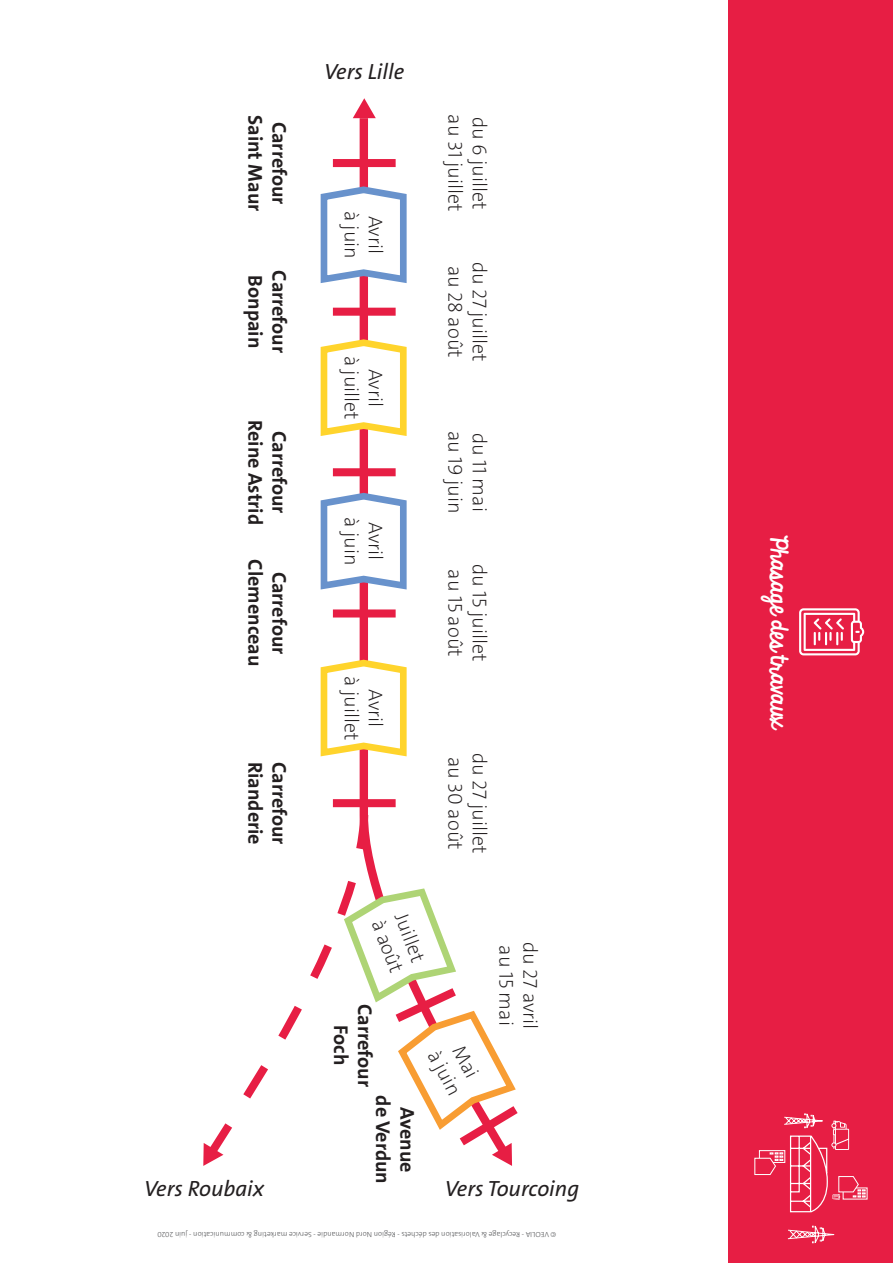
<style>
.page{position:relative;width:893px;height:1263px;background:#fff}
.page>*{position:absolute;margin:0;border:0;box-sizing:border-box;transform-origin:0 0}
.t1{font:22.05px "The Sans Veolia W5 Pla It";color:#231f20}
.t2{font:21.15px "KG Always A Good Time";color:#fff}
.t3{font:20.1px/24.2px "The Sans Veolia W7 Bld";color:#231f20;text-align:center}
.t4{font:20.1px "The Sans Veolia W2 Ex Lig";color:#231f20}
.t5{font:19.95px/24px "The Sans Veolia W2 Ex Lig";color:#231f20;text-align:center}
.t6{font:7.5px "The Sans Veolia W3 Lig";color:#57585a}
</style>
<div class="page">
<div style="left:729px;top:0;width:164px;height:1263px;background:#e71e44"></div>
<svg style="left:355px;top:118px;width:41px;height:767px"></svg>
<svg style="left:213px;top:806px;width:160px;height:349px"></svg>
<svg style="left:353px;top:98px;width:23px;height:20px"></svg>
<svg style="left:203px;top:1143px;width:20px;height:23px"></svg>
<div style="left:333px;top:159px;width:63px;height:8px;background:#e71e44"></div>
<div style="left:333px;top:308px;width:63px;height:8px;background:#e71e44"></div>
<div style="left:333px;top:468px;width:63px;height:8px;background:#e71e44"></div>
<div style="left:333px;top:609px;width:63px;height:8px;background:#e71e44"></div>
<div style="left:333px;top:799px;width:63px;height:8px;background:#e71e44"></div>
<svg style="left:320px;top:183px;width:87px;height:104px"></svg>
<svg style="left:320px;top:336px;width:87px;height:104px"></svg>
<svg style="left:320px;top:489px;width:87px;height:104px"></svg>
<svg style="left:320px;top:656px;width:87px;height:104px"></svg>
<svg style="left:787px;top:1225px;width:48px;height:19px"></svg>
<svg style="left:754px;top:1113px;width:114px;height:100px"></svg>
<svg style="left:799px;top:608px;width:65px;height:47px"></svg>
<svg style="left:340px;top:885px;width:178px;height:281px"></svg>
<p class="t3" style="left:291px;top:115px;width:98px;rotate:90deg">Carrefour<br>Saint Maur</p>
<p class="t3" style="left:267px;top:275px;width:74px;rotate:90deg">Bonpain</p>
<p class="t3" style="left:291px;top:270px;width:84px;rotate:90deg">Carrefour</p>
<p class="t3" style="left:291px;top:420px;width:107px;rotate:90deg">Carrefour<br>Reine Astrid</p>
<p class="t3" style="left:291px;top:559px;width:109px;rotate:90deg">Carrefour<br>Clemenceau</p>
<p class="t3" style="left:267px;top:762px;width:85px;rotate:90deg">Rianderie</p>
<p class="t3" style="left:291px;top:762px;width:84px;rotate:90deg">Carrefour</p>
<p class="t1" style="left:324px;top:57px;width:82px">Vers Lille</p>
<p class="t5" style="left:364px;top:211px;width:50px;rotate:90deg">à juin</p>
<p class="t5" style="left:387px;top:216px;width:40px;rotate:90deg">Avril</p>
<p class="t5" style="left:387px;top:356px;width:66px;rotate:90deg">Avril<br>à juillet</p>
<p class="t5" style="left:364px;top:517px;width:50px;rotate:90deg">à juin</p>
<p class="t5" style="left:387px;top:522px;width:40px;rotate:90deg">Avril</p>
<p class="t5" style="left:387px;top:676px;width:66px;rotate:90deg">Avril<br>à juillet</p>
<p class="t4" style="left:468px;top:114px;width:99px;rotate:90deg">au 31 juillet</p>
<p class="t4" style="left:492px;top:117px;width:94px;rotate:90deg">du 6 juillet</p>
<p class="t4" style="left:468px;top:266px;width:94px;rotate:90deg">au 28 août</p>
<p class="t4" style="left:492px;top:262px;width:102px;rotate:90deg">du 27 juillet</p>
<p class="t4" style="left:468px;top:431px;width:85px;rotate:90deg">au 19 juin</p>
<p class="t4" style="left:492px;top:433px;width:80px;rotate:90deg">du 11 mai</p>
<p class="t4" style="left:468px;top:569px;width:89px;rotate:90deg">au 15 août</p>
<p class="t4" style="left:492px;top:564px;width:99px;rotate:90deg">du 15 juillet</p>
<p class="t4" style="left:468px;top:757px;width:94px;rotate:90deg">au 30 août</p>
<p class="t4" style="left:492px;top:753px;width:102px;rotate:90deg">du 27 juillet</p>
<p class="t5" style="left:411px;top:908px;width:56px;text-align:left;rotate:69deg">Juillet à août</p>
<p class="t4" style="left:519px;top:945px;width:82px;rotate:90deg">au 15 mai</p>
<p class="t4" style="left:543px;top:942px;width:89px;rotate:90deg">du 27 avril</p>
<p class="t3" style="left:377px;top:1004px;width:84px;rotate:90deg">Carrefour<br>Foch</p>
<p class="t5" style="left:444px;top:1046px;width:50px;rotate:62deg">à juin</p>
<p class="t3" style="left:419px;top:1095px;width:90px;rotate:90deg">Avenue de Verdun</p>
<p class="t1" style="left:144px;top:1174px;width:121px">Vers Roubaix</p>
<p class="t1" style="left:445px;top:1174px;width:136px">Vers Tourcoing</p>
<p class="t6" style="left:556px;top:1239px;width:400px;rotate:-180deg">© VEOLIA - Recyclage &amp; Valorisation des déchets - Région Nord Normandie - Service marketing &amp; communication - juin 2020</p>
<p class="t2" style="left:795px;top:535px;width:198px;rotate:90deg">Phasage des travaux</p>
</div>
